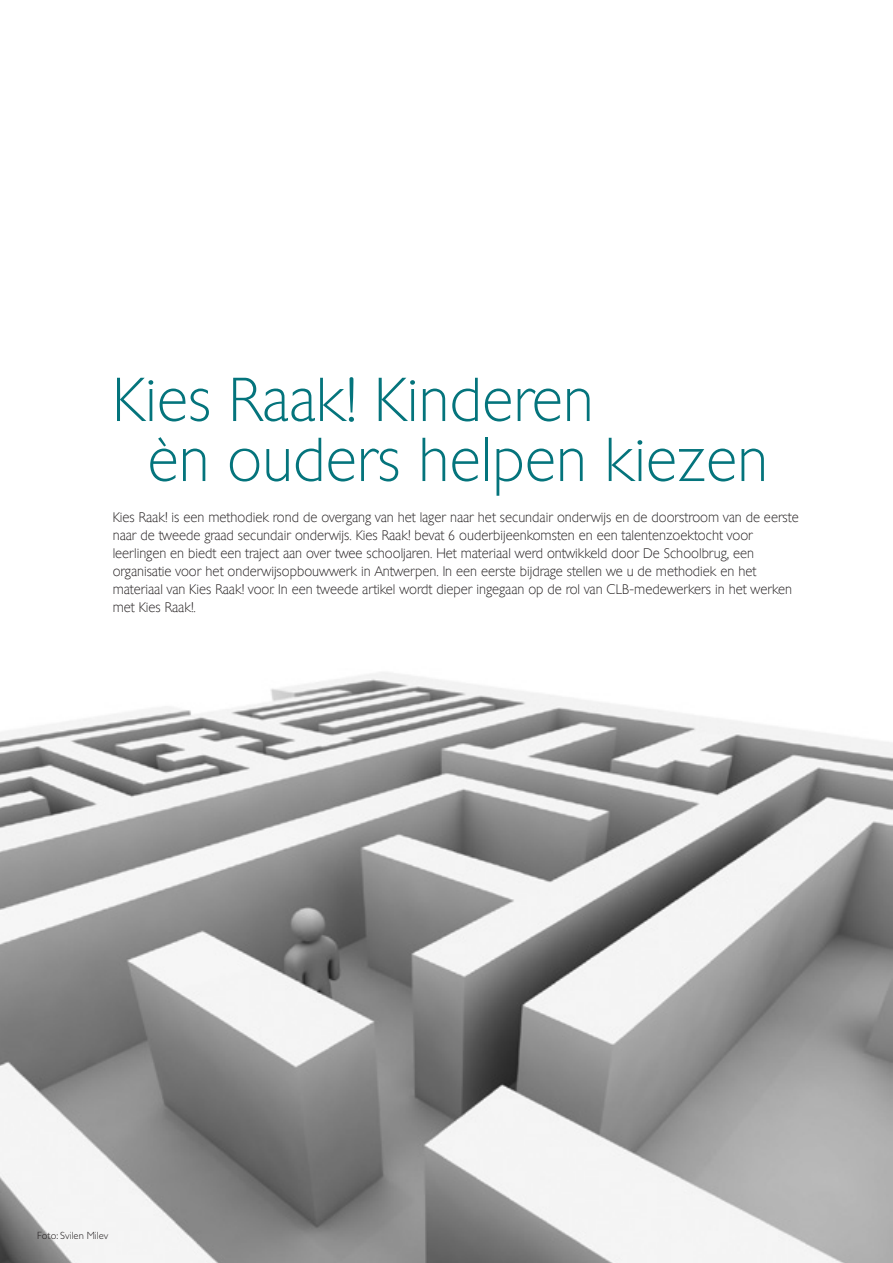
<style>
.page{position:relative;width:893px;height:1263px;background:#fff}
.page>*{position:absolute;margin:0;border:0;box-sizing:border-box;transform-origin:0 0}
.t1{font:60px/60px "Chantilly Serial Xlight";color:#04747c}
.t2{font:13.5px/18px "Chantilly Serial Xlight";color:#231f20}
.t3{font:300 10.5px "Gill Sans";color:#231f20}
</style>
<div class="page">
<img style="left:0;top:672px;width:893px;height:591px">
<h1 class="t1" style="left:147px;top:366px;width:622px;text-indent:-35px">Kies Raak! Kinderen<br>èn ouders helpen kiezen</h1>
<p class="t2" style="left:113px;top:507px;width:688px">Kies Raak! is een methodiek rond de overgang van het lager naar het secundair onderwijs en de doorstroom van de eerste naar de tweede graad secundair onderwijs. Kies Raak! bevat 6 ouderbijeenkomsten en een talentenzoektocht voor leerlingen en biedt een traject aan over twee schooljaren. Het materiaal werd ontwikkeld door De Schoolbrug, een organisatie voor het onderwijsopbouwwerk in Antwerpen. In een eerste bijdrage stellen we u de methodiek en het materiaal van Kies Raak! voor. In een tweede artikel wordt dieper ingegaan op de rol van CLB-medewerkers in het werken met Kies Raak!.</p>
<p class="t3" style="left:37px;top:1229px;width:73px">Foto: Svilen Milev</p>
</div>
